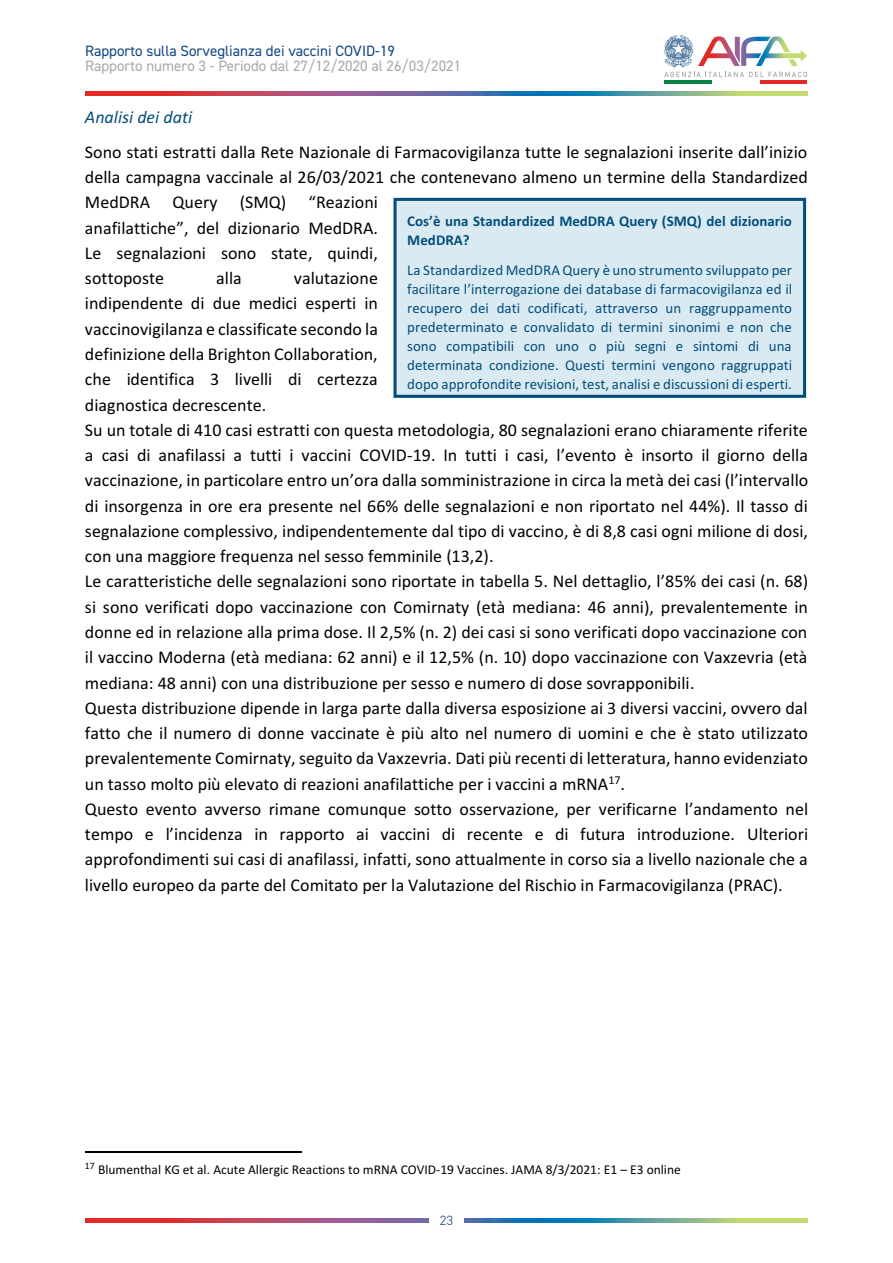
<style>
.page{position:relative;width:893px;height:1263px;background:#fff}
.page>*{position:absolute;margin:0;border:0;box-sizing:border-box;transform-origin:0 0}
.t1{font:18px/25.2px "Calibri";color:#000}
.t2{font:italic 18px "Calibri";color:#034e7a}
.t3{font:15px/18.9px "Calibri";color:#034e7a;text-align:justify}
.t4{font:700 15px/18.9px "Calibri";letter-spacing:.005em;color:#034e7a}
.t5{font:15px "DIN2014";color:#a7a8aa}
.t6{font:15px "DIN2014";color:#114780}
.t7{font:13.5px "Calibri";color:#000}
.t8{font:300 13.5px "DIN2014";color:#114780}
</style>
<div class="page">
<hr style="left:85px;top:1151px;width:216px;height:1px;background:#000">
<div style="left:395px;top:199px;width:410px;height:197px;background:#daeaf3"></div>
<div style="left:393px;top:198px;width:413px;height:200px;border:3px solid #034e7a"></div>
<svg style="left:664px;top:35px;width:143px;height:42px"></svg>
<hr style="left:759px;top:80px;width:48px;height:4px;background:#e32a25">
<hr style="left:664px;top:80px;width:48px;height:4px;background:#038445">
<svg style="left:85px;top:1218px;width:723px;height:4px;background:#8d737e"></svg>
<div style="left:429px;top:1212px;width:34px;height:17px;background:#fff"></div>
<svg style="left:85px;top:91px;width:723px;height:5px;background:#8b7380"></svg>
<p class="t6" style="left:85px;top:46px;width:311px">Rapporto sulla Sorveglianza dei vaccini COVID-19</p>
<p class="t5" style="left:85px;top:61px;width:378px">Rapporto numero 3 - Periodo dal 27/12/2020 al 26/03/2021</p>
<p class="t2" style="left:85px;top:111px;width:109px">Analisi dei dati</p>
<p class="t1" style="left:85px;top:141px;width:724px">Sono stati estratti dalla Rete Nazionale di Farmacovigilanza tutte le segnalazioni inserite dall’inizio della campagna vaccinale al 26/03/2021 che contenevano almeno un termine della Standardized MedDRA Query (SMQ) “Reazioni<br>anafilattiche”, del dizionario MedDRA.<br>Le segnalazioni sono state, quindi,<br>sottoposte</p>
<p class="t4" style="left:407px;top:213px;width:386px">Cos’è una Standardized MedDRA Query (SMQ) del dizionario<br>MedDRA?</p>
<p class="t3" style="left:407px;top:262px;width:387px">La Standardized MedDRA Query è uno strumento sviluppato per facilitare l’interrogazione dei database di farmacovigilanza ed il recupero dei dati codificati, attraverso un raggruppamento predeterminato e convalidato di termini sinonimi e non che sono compatibili con uno o più segni e sintomi di una determinata condizione. Questi termini vengono raggruppati dopo approfondite revisioni, test, analisi e discussioni di esperti.</p>
<p class="t1" style="left:85px;top:267px;width:725px;text-indent:209px">valutazione<br>indipendente di due medici esperti in<br>vaccinovigilanza e classificate secondo la<br>definizione della Brighton Collaboration,<br>che identifica 3 livelli di certezza<br>diagnostica decrescente.<br>Su un totale di 410 casi estratti con questa metodologia, 80 segnalazioni erano chiaramente riferite a casi di anafilassi a tutti i vaccini COVID-19. In tutti i casi, l’evento è insorto il giorno della vaccinazione, in particolare entro un’ora dalla somministrazione in circa la metà dei casi (l’intervallo di insorgenza in ore era presente nel 66% delle segnalazioni e non riportato nel 44%). Il tasso di segnalazione complessivo, indipendentemente dal tipo di vaccino, è di 8,8 casi ogni milione di dosi, con una maggiore frequenza nel sesso femminile (13,2).<br>Le caratteristiche delle segnalazioni sono riportate in tabella 5. Nel dettaglio, l’85% dei casi (n. 68) si sono verificati dopo vaccinazione con Comirnaty (età mediana: 46 anni), prevalentemente in donne ed in relazione alla prima dose. Il 2,5% (n. 2) dei casi si sono verificati dopo vaccinazione con il vaccino Moderna (età mediana: 62 anni) e il 12,5% (n. 10) dopo vaccinazione con Vaxzevria (età mediana: 48 anni) con una distribuzione per sesso e numero di dose sovrapponibili.<br>Questa distribuzione dipende in larga parte dalla diversa esposizione ai 3 diversi vaccini, ovvero dal fatto che il numero di donne vaccinate è più alto nel numero di uomini e che è stato utilizzato prevalentemente Comirnaty, seguito da Vaxzevria. Dati più recenti di letteratura, hanno evidenziato un tasso molto più elevato di reazioni anafilattiche per i vaccini a mRNA<sup>17</sup>.<br>Questo evento avverso rimane comunque sotto osservazione, per verificarne l’andamento nel tempo e l’incidenza in rapporto ai vaccini di recente e di futura introduzione. Ulteriori approfondimenti sui casi di anafilassi, infatti, sono attualmente in corso sia a livello nazionale che a livello europeo da parte del Comitato per la Valutazione del Rischio in Farmacovigilanza (PRAC).</p>
<p class="t1" style="left:216px;top:267px;width:27px">alla</p>
<p class="t7" style="left:85px;top:1165px;width:597px"><sup>17</sup> Blumenthal KG et al. Acute Allergic Reactions to mRNA COVID-19 Vaccines. JAMA 8/3/2021: E1 – E3 online</p>
<p class="t8" style="left:440px;top:1216px;width:15px">23</p>
</div>
